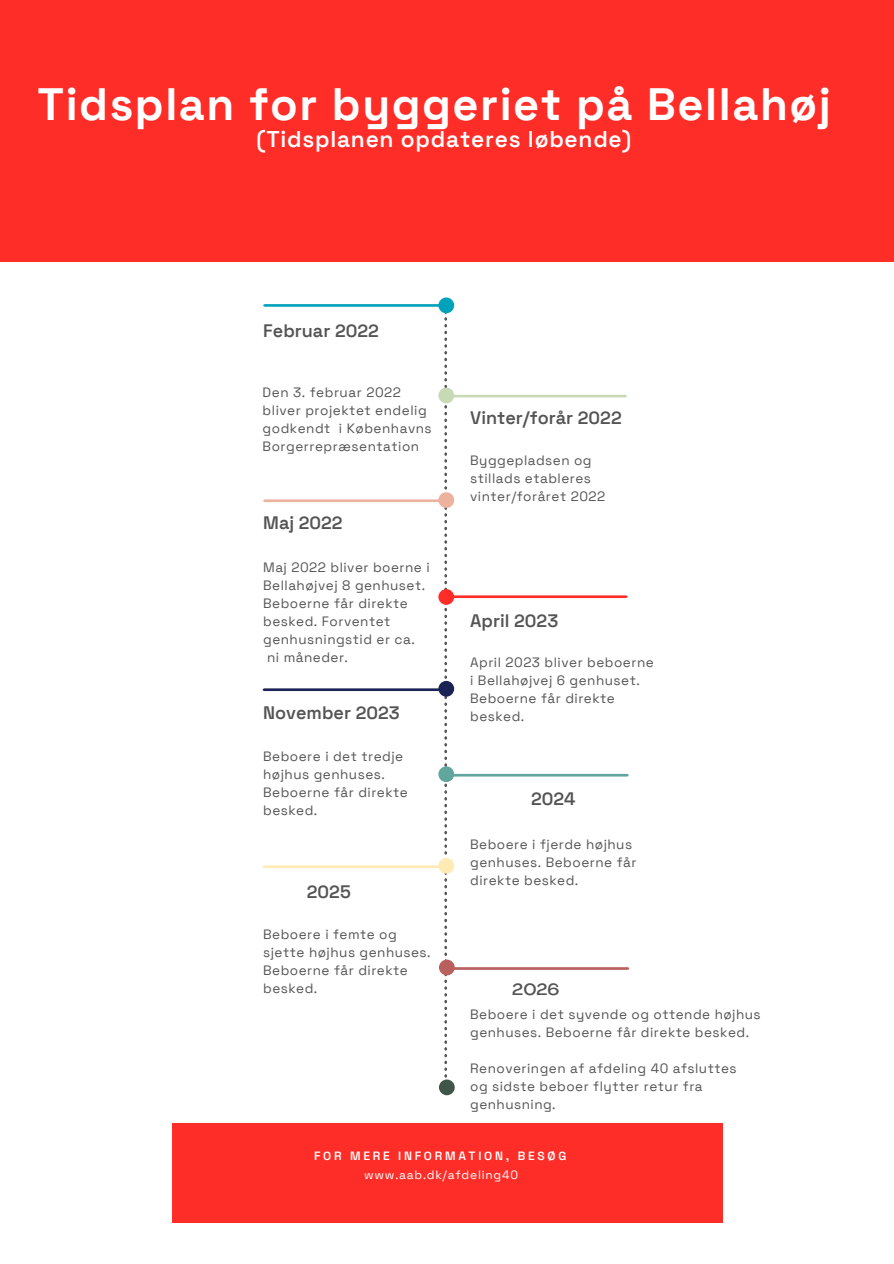
<style>
.page{position:relative;width:894px;height:1264px;background:#fff}
.page>*{position:absolute;margin:0;border:0;box-sizing:border-box;transform-origin:0 0}
.t1{font:45.15px "Space Grotesk AAB Bold";letter-spacing:.035em;color:#fff}
.t2{font:700 22.65px "Space Grotesk AAB Semi";letter-spacing:.035em;color:#fff}
.t3{font:700 18px "Space Grotesk AAB Semi";color:#545454}
.t4{font:500 expanded 16.05px "Agrandir";color:#545454}
.t5{font:13.5px/18px "Space Grotesk AAB Regular";letter-spacing:.035em;color:#545454}
.t6{font:700 12px "Space Grotesk AAB Semi";letter-spacing:.225em;color:#fff}
.t7{font:12px "Space Grotesk AAB Regular";letter-spacing:.065em;color:#fff}
</style>
<div class="page">
<div style="left:0;top:0;width:893px;height:261px;background:#ff2d28"></div>
<svg style="left:444px;top:313px;width:3px;height:765px"></svg>
<hr style="left:446px;top:394px;width:179px;height:3px;background:#c8d9b6">
<hr style="left:446px;top:595px;width:179px;height:3px;background:#ff2d28">
<hr style="left:447px;top:773px;width:180px;height:3px;background:#60a69c">
<hr style="left:448px;top:967px;width:179px;height:3px;background:#b8605e">
<hr style="left:265px;top:499px;width:179px;height:3px;background:#edb29d">
<hr style="left:264px;top:688px;width:179px;height:3px;background:#1b2254">
<hr style="left:264px;top:865px;width:179px;height:3px;background:#ffebb3">
<hr style="left:265px;top:304px;width:179px;height:3px;background:#00a2bb">
<div style="left:438px;top:297px;width:16px;height:16px;background:#00a2bb;border-radius:50%"></div>
<div style="left:438px;top:387px;width:16px;height:16px;background:#c8d9b6;border-radius:50%"></div>
<div style="left:438px;top:589px;width:16px;height:16px;background:#ff2d28;border-radius:50%"></div>
<div style="left:438px;top:766px;width:16px;height:16px;background:#60a69c;border-radius:50%"></div>
<div style="left:439px;top:959px;width:15px;height:16px;background:#b8605e;border-radius:50%"></div>
<div style="left:438px;top:492px;width:16px;height:16px;background:#edb29d;border-radius:50%"></div>
<div style="left:438px;top:681px;width:16px;height:15px;background:#1b2254;border-radius:50%"></div>
<div style="left:438px;top:857px;width:16px;height:16px;background:#ffebb3;border-radius:50%"></div>
<div style="left:439px;top:1079px;width:15px;height:16px;background:#405648;border-radius:50%"></div>
<div style="left:172px;top:1123px;width:550px;height:99px;background:#ff2d28"></div>
<p class="t1" style="left:38px;top:76px;width:794px">Tidsplan for byggeriet på Bellahøj</p>
<p class="t2" style="left:256px;top:125px;width:376px">(Tidsplanen opdateres løbende)</p>
<p class="t3" style="left:263px;top:319px;width:117px">Februar 2022</p>
<p class="t5" style="left:262px;top:383px;width:171px">Den 3. februar 2022 bliver projektet endelig godkendt i Københavns<br>Borgerrepræsentation</p>
<p class="t3" style="left:263px;top:511px;width:81px">Maj 2022</p>
<p class="t5" style="left:263px;top:558px;width:168px">Maj 2022 bliver boerne i<br>Bellahøjvej 8 genhuset.<br>Beboerne får direkte besked. Forventet genhusningstid er ca.</p>
<p class="t5" style="left:267px;top:648px;width:82px">ni måneder.</p>
<p class="t3" style="left:263px;top:701px;width:138px">November 2023</p>
<p class="t5" style="left:263px;top:747px;width:146px">Beboere i det tredje højhus genhuses.<br>Beboerne får direkte besked.</p>
<p class="t3" style="left:307px;top:880px;width:45px">2025</p>
<p class="t5" style="left:263px;top:925px;width:169px">Beboere i femte og sjette højhus genhuses.<br>Beboerne får direkte besked.</p>
<p class="t3" style="left:470px;top:406px;width:153px">Vinter/forår 2022</p>
<p class="t5" style="left:470px;top:452px;width:137px">Byggepladsen og stillads etableres vinter/foråret 2022</p>
<p class="t3" style="left:470px;top:609px;width:90px">April 2023</p>
<p class="t5" style="left:470px;top:653px;width:185px">April 2023 bliver beboerne i Bellahøjvej 6 genhuset.<br>Beboerne får direkte besked.</p>
<p class="t3" style="left:531px;top:787px;width:46px">2024</p>
<p class="t5" style="left:470px;top:835px;width:168px">Beboere i fjerde højhus genhuses. Beboerne får direkte besked.</p>
<p class="t4" style="left:512px;top:982px;width:49px">2026</p>
<p class="t5" style="left:470px;top:1005px;width:292px">Beboere i det syvende og ottende højhus genhuses. Beboerne får direkte besked.</p>
<p class="t5" style="left:470px;top:1059px;width:268px">Renoveringen af afdeling 40 afsluttes</p>
<p class="t5" style="left:470px;top:1077px;width:234px">og sidste beboer flytter retur fra</p>
<p class="t5" style="left:470px;top:1095px;width:87px">genhusning.</p>
<p class="t6" style="left:314px;top:1147px;width:254px">FOR MERE INFORMATION, BESØG</p>
<p class="t7" style="left:364px;top:1166px;width:155px">www.aab.dk/afdeling40</p>
</div>
